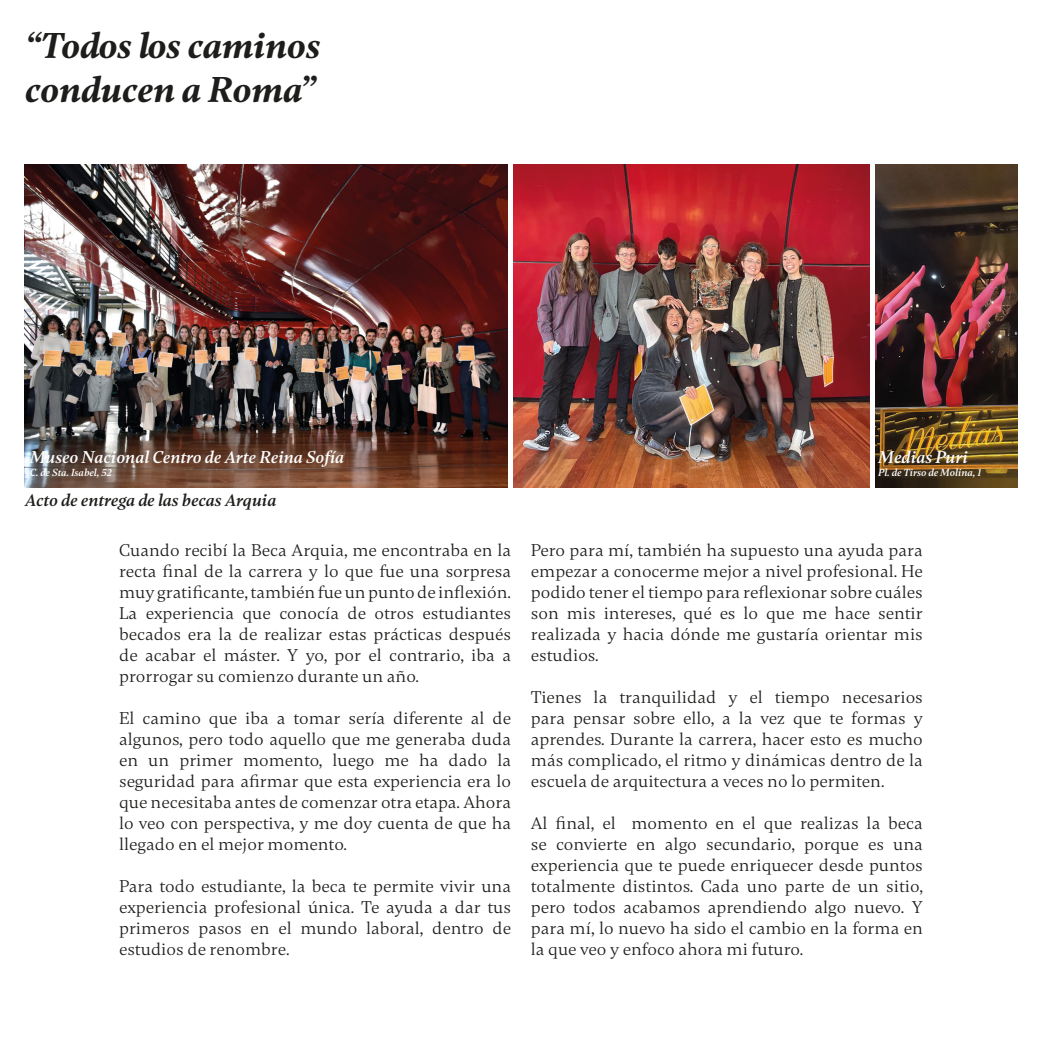
<style>
.page{position:relative;width:1042px;height:1042px;background:#fff}
.page>*{position:absolute;margin:0;border:0;box-sizing:border-box;transform-origin:0 0}
.t1{font:italic 700 36.75px "Gambetta";color:#1d1d1b}
.t2{font:17.5px/21px "Gambetta";color:#1d1d1b;text-align:justify}
.t3{font:italic 600 17.5px "Gambetta";color:#fff}
.t4{font:italic 600 17.5px "Gambetta";color:#1d1d1b}
.t5{font:italic 600 10.5px "Gambetta";color:#fff}
</style>
<div class="page">
<img style="left:25px;top:164px;width:483px;height:323px">
<img style="left:513px;top:164px;width:357px;height:323px">
<img style="left:875px;top:164px;width:142px;height:323px">
<p class="t1" style="left:25px;top:25px;width:297px">“Todos los caminos</p>
<p class="t1" style="left:25px;top:69px;width:292px">conducen a Roma”</p>
<p class="t3" style="left:30px;top:447px;width:316px">Museo Nacional Centro de Arte Reina Sofía</p>
<p class="t5" style="left:30px;top:466px;width:84px">C. de Sta. Isabel, 52</p>
<p class="t4" style="left:25px;top:490px;width:253px">Acto de entrega de las becas Arquia</p>
<p class="t2" style="left:119px;top:540px;width:393px">Cuando recibí la Beca Arquia, me encontraba en la recta final de la carrera y lo que fue una sorpresa muy gratificante, también fue un punto de inflexión.<br>La experiencia que conocía de otros estudiantes becados era la de realizar estas prácticas después de acabar el máster. Y yo, por el contrario, iba a prorrogar su comienzo durante un año.</p>
<p class="t2" style="left:119px;top:708px;width:393px">El camino que iba a tomar sería diferente al de algunos, pero todo aquello que me generaba duda en un primer momento, luego me ha dado la seguridad para afirmar que esta experiencia era lo que necesitaba antes de comenzar otra etapa. Ahora lo veo con perspectiva, y me doy cuenta de que ha llegado en el mejor momento.</p>
<p class="t2" style="left:119px;top:876px;width:393px">Para todo estudiante, la beca te permite vivir una experiencia profesional única. Te ayuda a dar tus primeros pasos en el mundo laboral, dentro de estudios de renombre.</p>
<p class="t3" style="left:878px;top:447px;width:91px">Medias Puri</p>
<p class="t5" style="left:878px;top:466px;width:105px">Pl. de Tirso de Molina, 1</p>
<p class="t2" style="left:531px;top:540px;width:393px">Pero para mí, también ha supuesto una ayuda para empezar a conocerme mejor a nivel profesional. He podido tener el tiempo para reflexionar sobre cuáles son mis intereses, qué es lo que me hace sentir realizada y hacia dónde me gustaría orientar mis estudios.</p>
<p class="t2" style="left:531px;top:687px;width:393px">Tienes la tranquilidad y el tiempo necesarios para pensar sobre ello, a la vez que te formas y aprendes. Durante la carrera, hacer esto es mucho más complicado, el ritmo y dinámicas dentro de la escuela de arquitectura a veces no lo permiten.</p>
<p class="t2" style="left:531px;top:813px;width:393px">Al final, el momento en el que realizas la beca se convierte en algo secundario, porque es una experiencia que te puede enriquecer desde puntos totalmente distintos. Cada uno parte de un sitio, pero todos acabamos aprendiendo algo nuevo. Y para mí, lo nuevo ha sido el cambio en la forma en la que veo y enfoco ahora mi futuro.</p>
</div>
